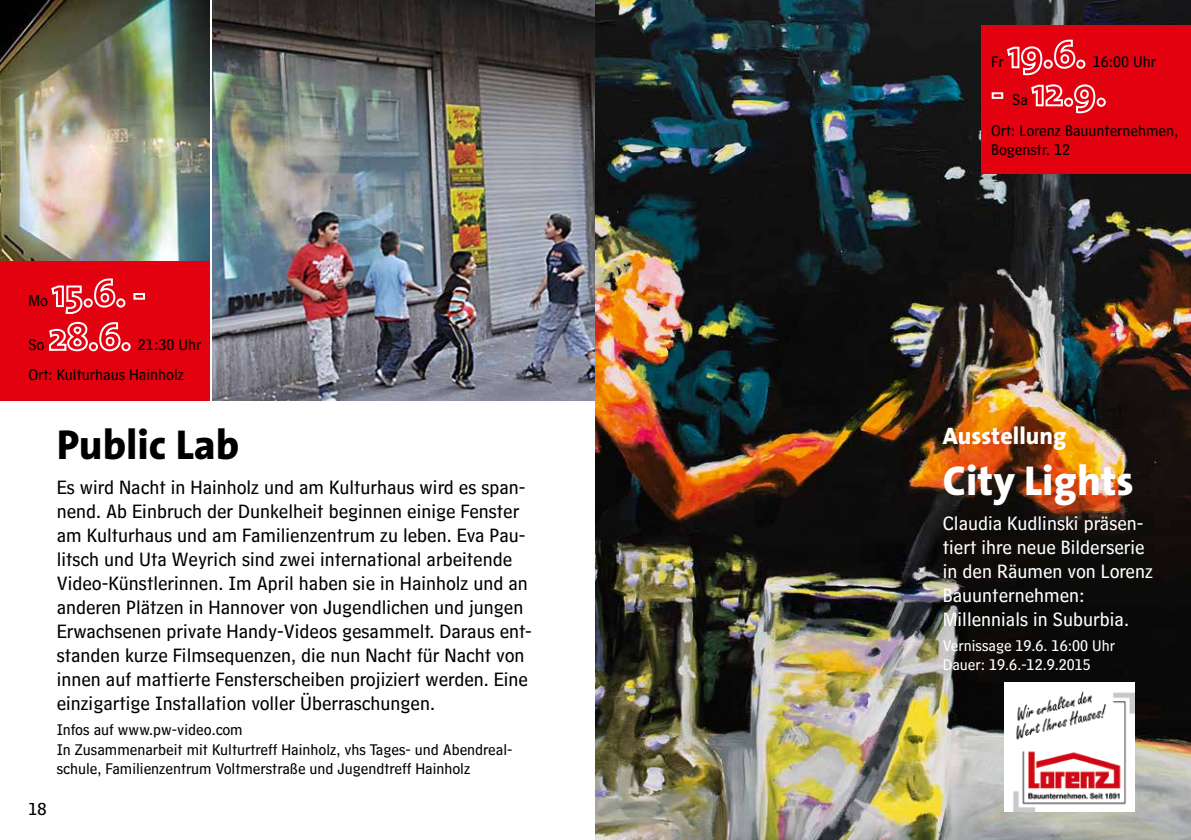
<style>
.page{position:relative;width:1191px;height:840px;background:#fff}
.page>*{position:absolute;margin:0;border:0;box-sizing:border-box;transform-origin:0 0}
.t1{font:800 42px "The Sans";color:#fff}
.t2{font:800 42px "The Sans";color:#000}
.t3{font:800 24px "The Sans";color:#fff}
.t4{font:20px/24px "HM Text";color:#000}
.t5{font:20px/24px "HM Text";color:#fff}
.t6{font:18px "HM Text";color:#000}
.t7{font:16px/19.2px "HM Text";color:#000}
.t8{font:16px/19.2px "HM Text";color:#fff}
</style>
<div class="page">
<img style="left:213px;top:0;width:382px;height:400px">
<img style="left:595px;top:0;width:596px;height:839px">
<img style="left:0;top:0;width:210px;height:261px">
<div style="left:0;top:261px;width:210px;height:139px;background:#e3000f"></div>
<svg style="left:51px;top:285px;width:32px;height:30px"></svg>
<div style="left:84px;top:298px;width:9px;height:9px;border:2px solid #fff;border-radius:50%"></div>
<svg style="left:94px;top:278px;width:22px;height:30px"></svg>
<div style="left:116px;top:298px;width:9px;height:9px;border:2px solid #fff;border-radius:50%"></div>
<div style="left:133px;top:293px;width:12px;height:6px;border:2px solid #fff"></div>
<svg style="left:49px;top:321px;width:40px;height:31px"></svg>
<div style="left:89px;top:342px;width:9px;height:9px;border:2px solid #fff;border-radius:50%"></div>
<svg style="left:99px;top:322px;width:23px;height:30px"></svg>
<div style="left:121px;top:342px;width:10px;height:9px;border:2px solid #fff;border-radius:50%"></div>
<img style="left:1004px;top:682px;width:130px;height:129px">
<div style="left:981px;top:26px;width:210px;height:148px;background:#e3000f"></div>
<svg style="left:1007px;top:46px;width:36px;height:30px"></svg>
<div style="left:1043px;top:60px;width:9px;height:9px;border:2px solid #fff;border-radius:50%"></div>
<svg style="left:1054px;top:39px;width:22px;height:30px"></svg>
<div style="left:1076px;top:60px;width:9px;height:9px;border:2px solid #fff;border-radius:50%"></div>
<div style="left:991px;top:92px;width:12px;height:7px;border:2px solid #fff"></div>
<svg style="left:1031px;top:84px;width:32px;height:23px"></svg>
<div style="left:1064px;top:98px;width:9px;height:9px;border:2px solid #fff;border-radius:50%"></div>
<svg style="left:1073px;top:84px;width:23px;height:30px"></svg>
<div style="left:1096px;top:98px;width:9px;height:9px;border:2px solid #fff;border-radius:50%"></div>
<p class="t7" style="left:28px;top:288px;width:21px">Mo</p>
<p class="t7" style="left:28px;top:332px;width:18px">So</p>
<p class="t7" style="left:28px;top:326px;width:174px;line-height:30.6px;text-indent:110px">21:30 Uhr<br>Ort: Kulturhaus Hainholz</p>
<p class="t6" style="left:28px;top:792px;width:19px">18</p>
<h1 class="t2" style="left:57px;top:409px;width:184px">Public Lab</h1>
<p class="t4" style="left:57px;top:472px;width:476px">Es wird Nacht in Hainholz und am Kulturhaus wird es span&shy;nend. Ab Einbruch der Dunkelheit beginnen einige Fenster am Kulturhaus und am Familienzentrum zu leben. Eva Pau&shy;litsch und Uta Weyrich sind zwei international arbeitende Video-Künstlerinnen. Im April haben sie in Hainholz und an anderen Plätzen in Hannover von Jugendlichen und jungen Erwachsenen private Handy-Videos gesammelt. Daraus ent&shy;standen kurze Filmsequenzen, die nun Nacht für Nacht von innen auf mattierte Fensterscheiben projiziert werden. Eine einzigartige Installation voller Überraschungen.</p>
<p class="t7" style="left:57px;top:717px;width:456px">Infos auf www.pw-video.com<br>In Zusammenarbeit mit Kulturtreff Hainholz, vhs Tages- und Abendreal&shy;schule, Familienzentrum Voltmerstraße und Jugendtreff Hainholz</p>
<p class="t7" style="left:991px;top:50px;width:14px">Fr</p>
<p class="t7" style="left:1092px;top:50px;width:65px">16:00 Uhr</p>
<p class="t7" style="left:991px;top:82px;width:189px;line-height:30.6px;text-indent:21px">Sa<br>Ort: Lorenz Bauunternehmen,</p>
<p class="t7" style="left:991px;top:137px;width:80px">Bogenstr. 12</p>
<p class="t3" style="left:943px;top:416px;width:125px">Ausstellung</p>
<h1 class="t1" style="left:943px;top:445px;width:192px">City Lights</h1>
<p class="t5" style="left:943px;top:508px;width:211px">Claudia Kudlinski präsen&shy;tiert ihre neue Bilderserie in den Räumen von Lorenz<br>Bauunternehmen:<br>Millennials in Suburbia.</p>
<p class="t8" style="left:943px;top:633px;width:174px">Vernissage 19.6. 16:00 Uhr<br>Dauer: 19.6.-12.9.2015</p>
</div>
